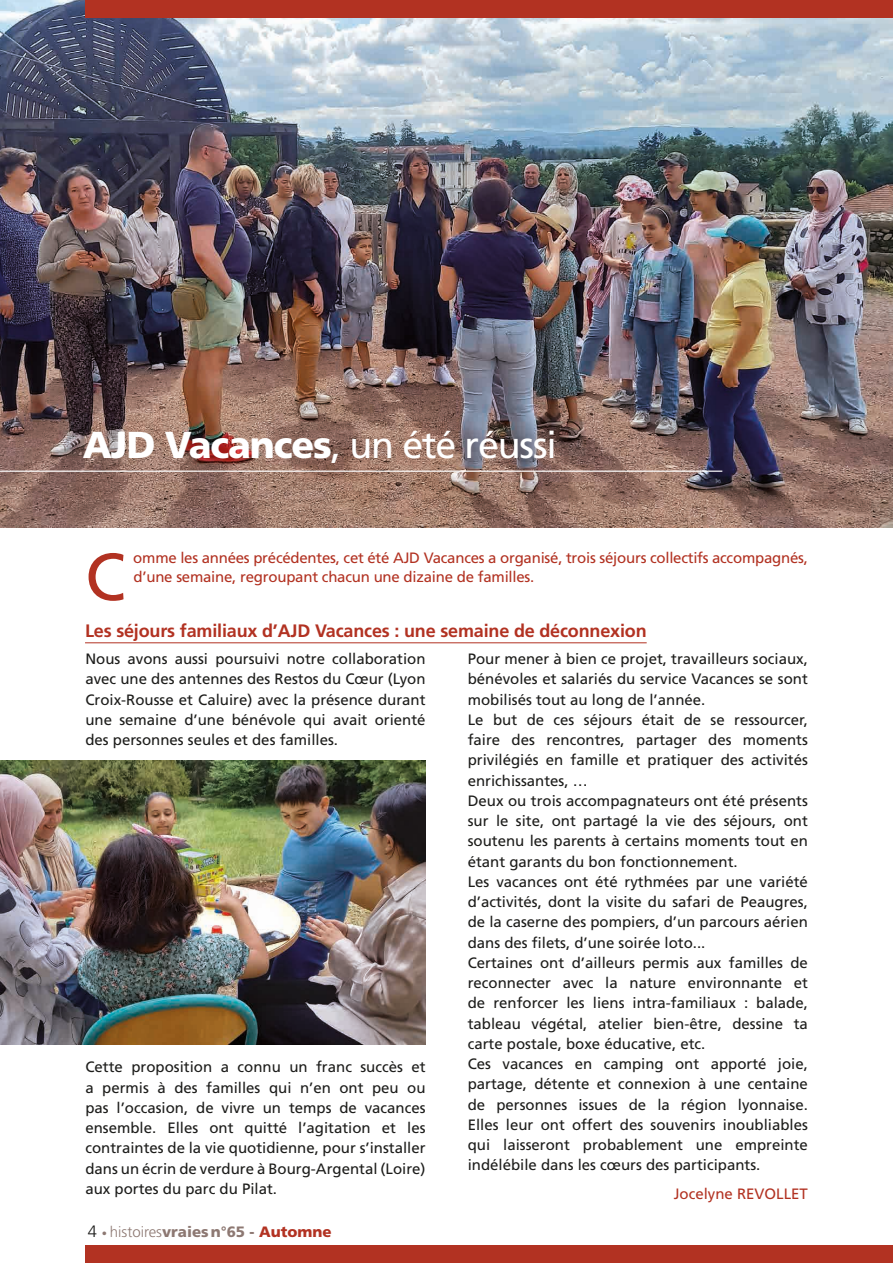
<style>
.page{position:relative;width:893px;height:1263px;background:#fff}
.page>*{position:absolute;margin:0;border:0;box-sizing:border-box;transform-origin:0 0}
.t1{font:66.3px "Frutiger LT Pro";color:#b23222}
.t2{font:37.5px "Frutiger LT Pro";letter-spacing:-.03em;color:#fff}
.t3{font:700 18px "Frutiger LT Pro";letter-spacing:-.01em;color:#b23222}
.t4{font:15px/20.2px "Frutiger LT Pro";color:#1d1d1b;text-align:justify}
.t5{font:15px/18.8px "Frutiger LT Pro";letter-spacing:-.015em;color:#b23222}
.t6{font:900 15px "Frutiger LT Pro";color:#8d7872}
.s1{font-weight:900}
.s2{font-weight:300;font-size:16.5px;color:#1d1d1b}
.s3{font-weight:400;font-size:10.5px}
.s4{font-weight:300}
.s5{color:#b23222}
</style>
<div class="page">
<img style="left:0;top:0;width:893px;height:527px">
<div style="left:85px;top:1246px;width:808px;height:17px;background:#b23222"></div>
<div style="left:85px;top:0;width:808px;height:17px;background:#b23222"></div>
<hr style="left:0;top:471px;width:722px;height:1px;background:#fff">
<hr style="left:85px;top:642px;width:562px;height:1px;background:#b23222">
<img style="left:0;top:760px;width:425px;height:284px">
<h2 class="t2" style="left:83px;top:423px;width:475px"><span class="s1">AJD Vacances</span>, un été réussi</h2>
<h1 class="t1" style="left:85px;top:538px;width:42px">C</h1>
<p class="t5" style="left:133px;top:548px;width:676px">omme les années précédentes, cet été AJD Vacances a organisé, trois séjours collectifs accompagnés, d’une semaine, regroupant chacun une dizaine de familles.</p>
<p class="t3" style="left:85px;top:620px;width:563px">Les séjours familiaux d’AJD Vacances : une semaine de déconnexion</p>
<p class="t4" style="left:85px;top:649px;width:342px">Nous avons aussi poursuivi notre collaboration avec une des antennes des Restos du Cœur (Lyon Croix-Rousse et Caluire) avec la présence durant une semaine d’une bénévole qui avait orienté des personnes seules et des familles.</p>
<p class="t4" style="left:85px;top:1057px;width:342px">Cette proposition a connu un franc succès et a permis à des familles qui n’en ont peu ou pas l’occasion, de vivre un temps de vacances ensemble. Elles ont quitté l’agitation et les contraintes de la vie quotidienne, pour s’installer dans un écrin de verdure à Bourg-Argental (Loire) aux portes du parc du Pilat.</p>
<p class="t6" style="left:88px;top:1223px;width:245px"><span class="s2">4</span> <span class="s3">•</span> <span class="s4">histoires</span>vraiesn°65 - <span class="s5">Automne</span></p>
<p class="t4" style="left:468px;top:649px;width:342px;text-align:left">Pour mener à bien ce projet, travailleurs sociaux, bénévoles et salariés du service Vacances se sont mobilisés tout au long de l’année.<br>Le but de ces séjours était de se ressourcer, faire des rencontres, partager des moments privilégiés en famille et pratiquer des activités enrichissantes, …<br>Deux ou trois accompagnateurs ont été présents sur le site, ont partagé la vie des séjours, ont soutenu les parents à certains moments tout en étant garants du bon fonctionnement.<br>Les vacances ont été rythmées par une variété d’activités, dont la visite du safari de Peaugres, de la caserne des pompiers, d’un parcours aérien dans des filets, d’une soirée loto...<br>Certaines ont d’ailleurs permis aux familles de reconnecter avec la nature environnante et de renforcer les liens intra-familiaux : balade, tableau végétal, atelier bien-être, dessine ta carte postale, boxe éducative, etc.<br>Ces vacances en camping ont apporté joie, partage, détente et connexion à une centaine de personnes issues de la région lyonnaise.<br>Elles leur ont offert des souvenirs inoubliables qui laisseront probablement une empreinte indélébile dans les cœurs des participants.</p>
<p class="t5" style="left:674px;top:1184px;width:136px">Jocelyne REVOLLET</p>
</div>
